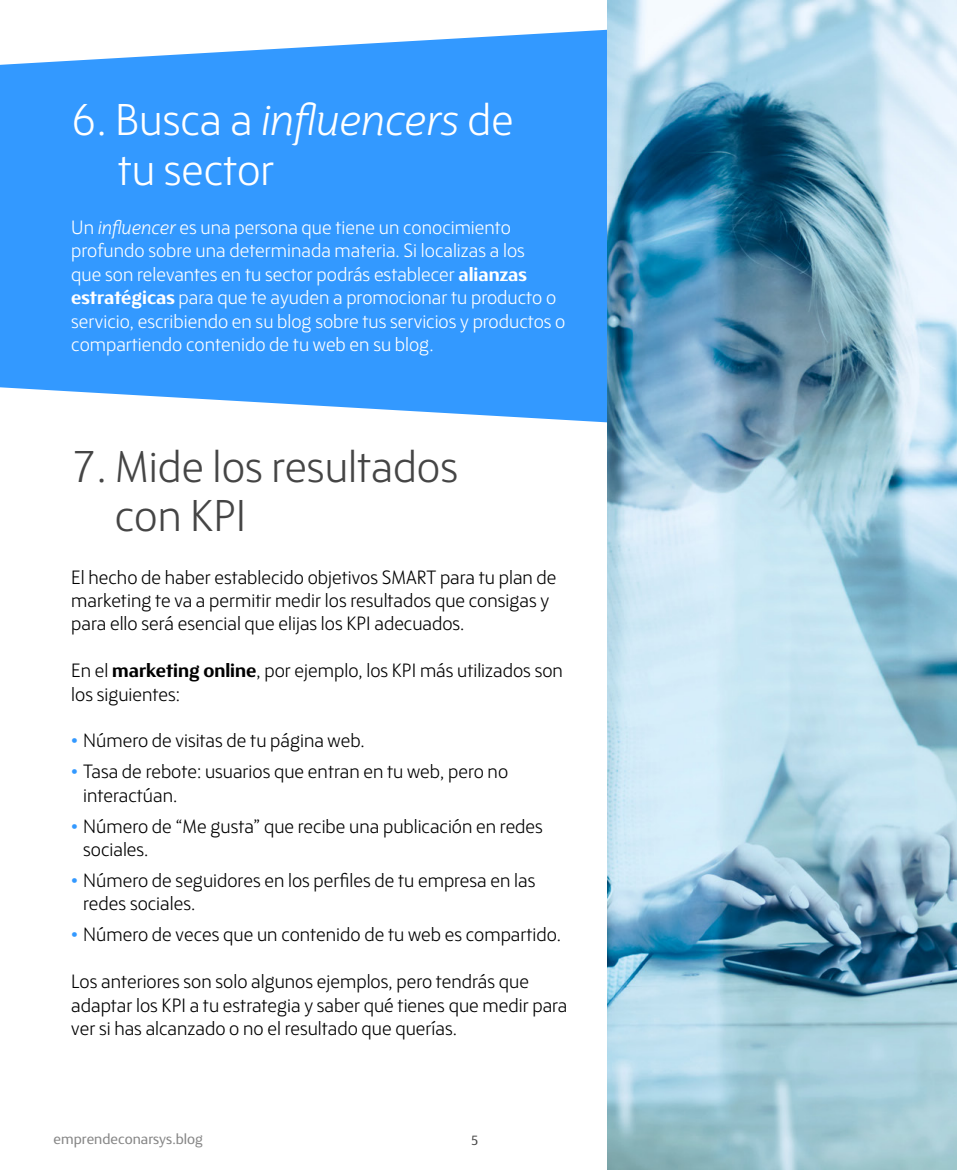
<style>
.page{position:relative;width:957px;height:1170px;background:#fff}
.page>*{position:absolute;margin:0;border:0;box-sizing:border-box;transform-origin:0 0}
.t1{font:300 45px/49.5px "FS Blake";color:#fff}
.t2{font:300 45px/49.5px "FS Blake";color:#454545}
.t3{font:300 19.5px/23.4px "FS Blake";color:#000}
.t4{font:300 19.5px/23.4px "FS Blake";color:#fff}
.t5{font:14.85px "FS Blake";color:#878787}
.t6{font:13.5px "FS Blake";color:#454545}
.s1{font-style:italic}
.s2{font-weight:700}
.s3{font-weight:400;color:#39f}
</style>
<div class="page">
<svg style="left:0;top:29px;width:607px;height:394px;background:#46a2ff"></svg>
<img style="left:607px;top:0;width:350px;height:1169px">
<h1 class="t1" style="left:118px;top:92px;width:397px;text-indent:-46px">6. Busca a <span class="s1">influencers</span> de tu sector</h1>
<p class="t4" style="left:71px;top:214px;width:496px">Un <span class="s1">influencer</span> es una persona que tiene un conocimiento profundo sobre una determinada materia. Si localizas a los<br>que son relevantes en tu sector podrás establecer <span class="s2">alianzas estratégicas</span> para que te ayuden a promocionar tu producto o servicio, escribiendo en su blog sobre tus servicios y productos o compartiendo contenido de tu web en su blog.</p>
<h1 class="t2" style="left:115px;top:439px;width:345px;text-indent:-44px">7. Mide los resultados con KPI</h1>
<p class="t3" style="left:71px;top:564px;width:487px">El hecho de haber establecido objetivos SMART para tu plan de marketing te va a permitir medir los resultados que consigas y para ello será esencial que elijas los KPI adecuados.</p>
<p class="t3" style="left:71px;top:657px;width:493px">En el <span class="s2">marketing online</span>, por ejemplo, los KPI más utilizados son los siguientes:</p>
<p class="t3" style="left:71px;top:727px;width:295px"><span class="s3">•</span> Número de visitas de tu página web.</p>
<p class="t3" style="left:83px;top:758px;width:426px;text-indent:-12px"><span class="s3">•</span> Tasa de rebote: usuarios que entran en tu web, pero no interactúan.</p>
<p class="t3" style="left:83px;top:813px;width:461px;text-indent:-12px"><span class="s3">•</span> Número de “Me gusta” que recibe una publicación en redes sociales.</p>
<p class="t3" style="left:83px;top:867px;width:454px;text-indent:-12px"><span class="s3">•</span> Número de seguidores en los perfiles de tu empresa en las redes sociales.</p>
<p class="t3" style="left:71px;top:921px;width:491px"><span class="s3">•</span> Número de veces que un contenido de tu web es compartido.</p>
<p class="t3" style="left:71px;top:968px;width:498px">Los anteriores son solo algunos ejemplos, pero tendrás que adaptar los KPI a tu estrategia y saber qué tienes que medir para ver si has alcanzado o no el resultado que querías.</p>
<p class="t5" style="left:54px;top:1128px;width:151px">emprendeconarsys.blog</p>
<p class="t6" style="left:471px;top:1130px;width:9px">5</p>
</div>
